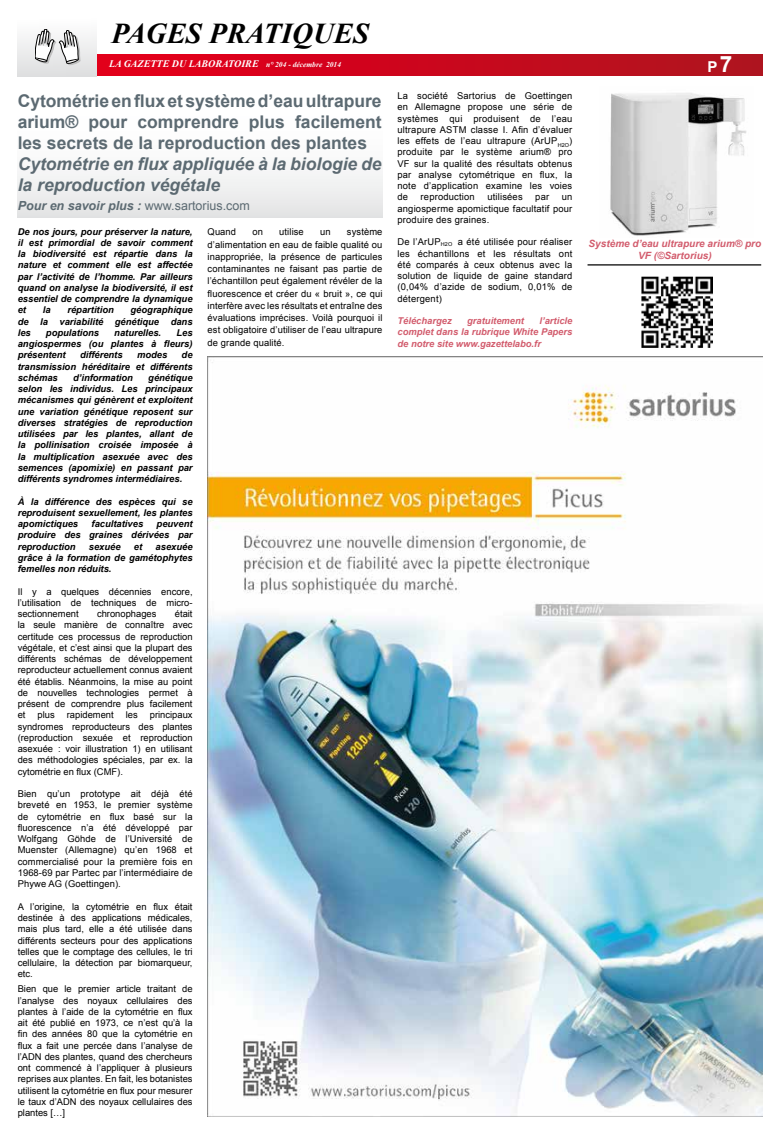
<style>
.page{position:relative;width:780px;height:1134px;background:#fff}
.page>*{position:absolute;margin:0;border:0;box-sizing:border-box;transform-origin:0 0}
.t1{font:italic 700 28.75px "Times New Roman";color:#000}
.t2{font:700 17.5px/21px "Arial";color:#5c6a72;text-align:justify}
.t3{font:italic 700 17.5px/21px "Arial";color:#5c6a72}
.t4{font:700 15px "Arial";color:#fff}
.t5{font:italic 700 12.5px "Arial";color:#5c6a72}
.t6{font:italic 700 10px/12px "Arial";color:#d25c6d;text-align:center}
.t7{font:italic 700 10px "Times New Roman";color:#fff}
.t8{font:9.38px/11.2px "Arial";letter-spacing:.01em;color:#000;text-align:justify}
.t9{font:italic 700 9.38px/11.2px "Arial";color:#000;text-align:justify}
.t10{font:italic 700 9.38px/11.2px "Arial";color:#d25c6d;text-align:justify}
.s1{font-size:7.5px}
.s2{font-size:22.5px}
.s3{font-weight:400;font-style:normal}
.s4{font-size:5.5px}
</style>
<div class="page">
<div style="left:96px;top:54px;width:666px;height:22px;background:linear-gradient(to right,#e7001a,#af141f)"></div>
<div style="left:18px;top:18px;width:78px;height:59px;background:linear-gradient(to bottom,#fff,#dddedf)"></div>
<svg style="left:35px;top:30px;width:46px;height:41px"></svg>
<img style="left:207px;top:357px;width:555px;height:759px">
<hr style="left:587px;top:264px;width:174px;height:1px;background:#000">
<div style="left:18px;top:91px;width:364px;height:126px;background:linear-gradient(to bottom,#fff,#e9e9ea)"></div>
<img style="left:610px;top:93px;width:137px;height:143px">
<img style="left:641px;top:276px;width:71px;height:71px">
<h1 class="t1" style="left:111px;top:14px;width:259px">PAGES PRATIQUES</h1>
<p class="t7" style="left:109px;top:57px;width:233px">LA GAZETTE DU LABORATOIRE <span class="s1">n° 204 - décembre 2014</span></p>
<h3 class="t4" style="left:707px;top:56px;width:26px">P<span class="s2">7</span></h3>
<h2 class="t2" style="left:18px;top:91px;width:365px">Cytométrie en flux et système d’eau ultrapure arium® pour comprendre plus facilement les secrets de la reproduction des plantes</h2>
<h2 class="t3" style="left:18px;top:154px;width:365px">Cytométrie en flux appliquée à la biologie de la reproduction végétale</h2>
<h3 class="t5" style="left:18px;top:197px;width:233px">Pour en savoir plus : <span class="s3">www.sartorius.com</span></h3>
<p class="t9" style="left:18px;top:226px;width:176px">De nos jours, pour préserver la nature, il est primordial de savoir comment la biodiversité est répartie dans la nature et comment elle est affectée par l’activité de l’homme. Par ailleurs quand on analyse la biodiversité, il est essentiel de comprendre la dynamique et</p>
<p class="t8" style="left:207px;top:227px;width:30px">Quand</p>
<p class="t8" style="left:252px;top:227px;width:12px">on</p>
<p class="t8" style="left:279px;top:227px;width:26px">utilise</p>
<p class="t8" style="left:320px;top:227px;width:12px">un</p>
<p class="t8" style="left:207px;top:226px;width:176px;line-height:12.2px;text-indent:139px">système d’alimentation en eau de faible qualité ou inappropriée, la présence de particules contaminantes ne faisant pas partie de l’échantillon peut également révéler de la fluorescence et créer du « bruit », ce qui interfère avec les résultats et entraîne des évaluations imprécises. Voilà pourquoi il est obligatoire d’utiliser de l’eau ultrapure de grande qualité.</p>
<p class="t9" style="left:18px;top:305px;width:176px;text-indent:113px">géographique de la variabilité génétique dans les</p>
<p class="t9" style="left:43px;top:305px;width:9px">la</p>
<p class="t9" style="left:67px;top:305px;width:48px">répartition</p>
<p class="t9" style="left:18px;top:327px;width:176px;text-indent:159px">Les angiospermes (ou plantes à fleurs) présentent</p>
<p class="t9" style="left:46px;top:327px;width:55px">populations</p>
<p class="t9" style="left:114px;top:327px;width:48px">naturelles.</p>
<p class="t9" style="left:80px;top:350px;width:44px">différents</p>
<p class="t9" style="left:137px;top:350px;width:32px">modes</p>
<p class="t9" style="left:18px;top:350px;width:176px;text-indent:164px">de transmission héréditaire et différents schémas</p>
<p class="t9" style="left:18px;top:372px;width:176px;text-indent:130px">génétique selon les individus. Les principaux mécanismes qui génèrent et exploitent une variation génétique reposent sur diverses stratégies de reproduction utilisées par les plantes, allant de la pollinisation croisée imposée à la multiplication asexuée avec des semences (apomixie) en passant par différents syndromes intermédiaires.</p>
<p class="t9" style="left:18px;top:496px;width:176px">À la différence des espèces qui se reproduisent sexuellement, les plantes apomictiques</p>
<p class="t9" style="left:73px;top:372px;width:61px">d’information</p>
<p class="t9" style="left:92px;top:519px;width:53px">facultatives</p>
<p class="t9" style="left:18px;top:519px;width:176px;text-indent:139px">peuvent produire des graines dérivées par reproduction</p>
<p class="t9" style="left:18px;top:541px;width:176px;text-indent:138px">asexuée grâce à la formation de gamétophytes femelles non réduits.</p>
<p class="t8" style="left:18px;top:586px;width:176px">Il y a quelques décennies encore, l’utilisation de techniques de micro&shy;sectionnement</p>
<p class="t9" style="left:89px;top:541px;width:33px">sexuée</p>
<p class="t9" style="left:134px;top:541px;width:10px">et</p>
<p class="t8" style="left:18px;top:608px;width:176px;text-indent:157px">était la seule manière de connaître avec certitude ces processus de reproduction végétale, et c’est ainsi que la plupart des différents schémas de développement reproducteur actuellement connus avaient été établis. Néanmoins, la mise au point de nouvelles technologies permet à présent de comprendre plus facilement et</p>
<p class="t8" style="left:97px;top:608px;width:61px">chronophages</p>
<p class="t8" style="left:18px;top:710px;width:176px;text-indent:132px">principaux syndromes reproducteurs des plantes (reproduction sexuée et reproduction asexuée : voir illustration 1) en utilisant des méthodologies spéciales, par ex. la cytométrie en flux (CMF).</p>
<p class="t8" style="left:18px;top:788px;width:176px">Bien qu’un prototype ait déjà été breveté en 1953, le premier système de cytométrie en flux basé sur la fluorescence n’a été développé par Wolfgang Göhde de l’Université de Muenster (Allemagne) qu’en 1968 et commercialisé pour la première fois en 1968-69 par Partec par l’intermédiaire de Phywe AG (Goettingen).</p>
<p class="t8" style="left:18px;top:901px;width:176px">A l’origine, la cytométrie en flux était destinée à des applications médicales, mais plus tard, elle a été utilisée dans différents secteurs pour des applications telles que le comptage des cellules, le tri cellulaire, la détection par biomarqueur, etc.</p>
<p class="t8" style="left:18px;top:983px;width:176px">Bien que le premier article traitant de l’analyse des noyaux cellulaires des plantes à l’aide de la cytométrie en flux ait été publié en 1973, ce n’est qu’à la fin des années 80 que la cytométrie en flux a fait une percée dans l’analyse de l’ADN des plantes, quand des chercheurs ont commencé à l’appliquer à plusieurs reprises aux plantes. En fait, les botanistes utilisent la cytométrie en flux pour mesurer le taux d’ADN des noyaux cellulaires des plantes […]</p>
<p class="t8" style="left:38px;top:710px;width:19px">plus</p>
<p class="t8" style="left:67px;top:710px;width:48px">rapidement</p>
<p class="t8" style="left:126px;top:710px;width:13px">les</p>
<p class="t8" style="left:397px;top:90px;width:176px">La société Sartorius de Goettingen en Allemagne propose une série de systèmes qui produisent de l’eau ultrapure ASTM classe I. Afin d’évaluer les effets de l’eau ultrapure (ArUP<sub>H2O</sub>) produite par le système arium® pro VF sur la qualité des résultats obtenus par analyse cytométrique en flux, la note d’application examine les voies de</p>
<p class="t8" style="left:420px;top:192px;width:56px">reproduction</p>
<p class="t8" style="left:487px;top:192px;width:37px">utilisées</p>
<p class="t8" style="left:535px;top:192px;width:15px">par</p>
<p class="t8" style="left:397px;top:192px;width:176px;text-indent:164px">un angiosperme apomictique facultatif pour produire des graines.</p>
<p class="t8" style="left:397px;top:237px;width:176px">De l’ArUP<span class="s4">H2O</span> a été utilisée pour réaliser les échantillons et les résultats ont été comparés à ceux obtenus avec la solution de liquide de gaine standard (0,04% d’azide de sodium, 0,01% de détergent)</p>
<p class="t10" style="left:397px;top:315px;width:56px">Téléchargez</p>
<p class="t10" style="left:467px;top:315px;width:58px">gratuitement</p>
<p class="t10" style="left:397px;top:315px;width:176px;text-indent:142px">l’article complet dans la rubrique White Papers de notre site www.gazettelabo.fr</p>
<p class="t6" style="left:588px;top:238px;width:174px">Système d’eau ultrapure arium® pro<br>VF (©Sartorius)</p>
</div>
